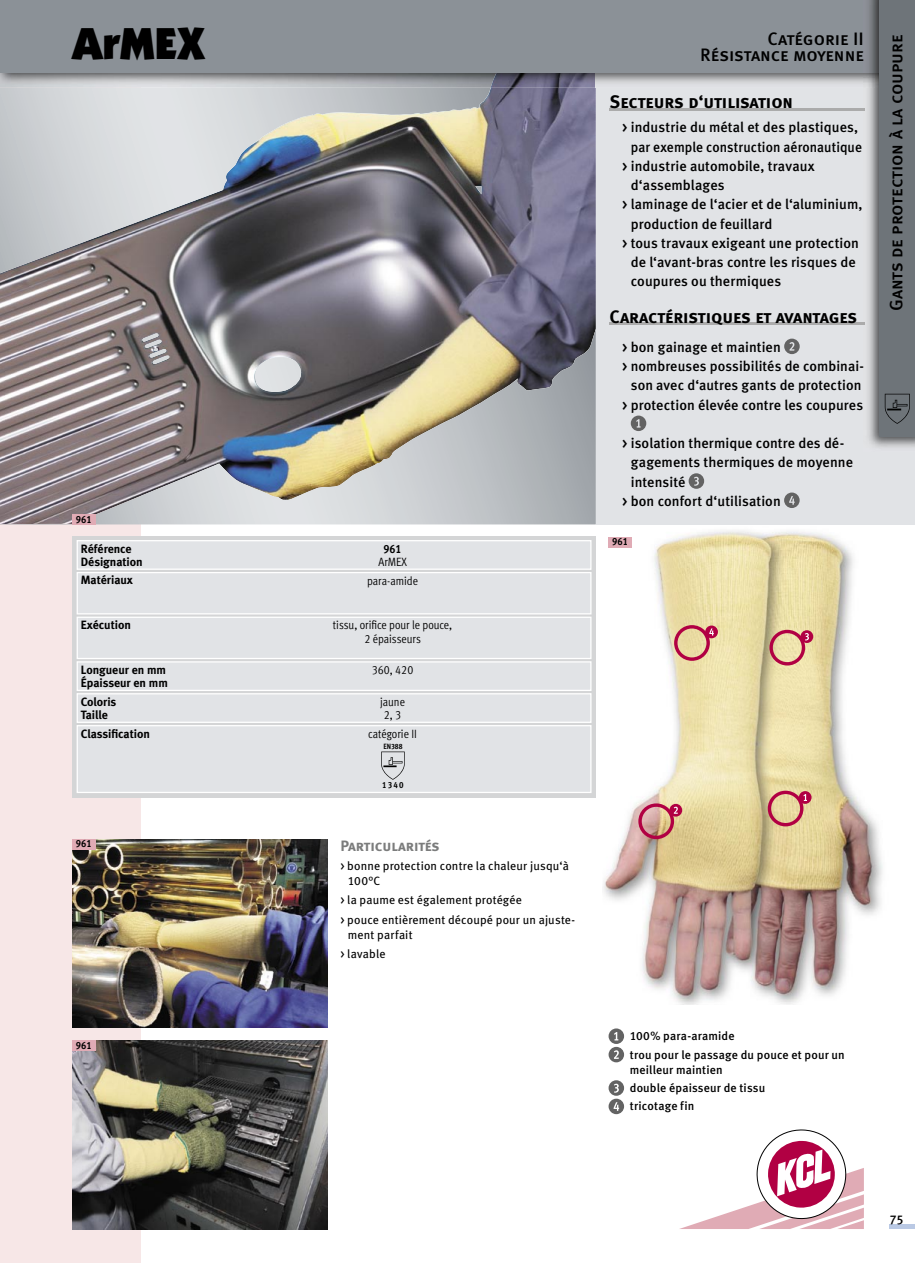
<style>
.page{position:relative;width:915px;height:1263px;background:#fff}
.page>*{position:absolute;margin:0;border:0;box-sizing:border-box;transform-origin:0 0}
.t1{font:900 45px "Itc Kabel";color:#000}
.t2{font:18px/15.8px "Meta Medium Caps";color:#000;text-align:right}
.t3{font:18px "Meta Bold Caps";letter-spacing:-.005em;color:#000}
.t4{font:18px "Meta Bold CELF Caps";letter-spacing:-.01em;color:#000}
.t5{font:15px "Meta Bold Caps";letter-spacing:-.005em;color:#7b7c7c}
.t6{font:500 14.25px "Meta";letter-spacing:.005em;color:#000}
.t7{font:500 14.25px "Meta";letter-spacing:.005em;color:#000;scale:.95 1}
.t8{font:12.75px "Meta Medium CELF";color:#000}
.t9{font:12px/19.2px "Meta";letter-spacing:.015em;color:#000}
.t10{font:500 12px/18.5px "Meta";letter-spacing:.015em;color:#000}
.t11{font:700 12px/13.2px "Meta";color:#000}
.t12{font:12px/13.2px "Meta Cond Normal LF";color:#000;text-align:center}
.t13{font:12px "Meta Book CELF";color:#000}
.t14{font:12px "Meta Cond Bold LF";color:#000}
.t15{font:10.5px "Meta Cond Bold LF";color:#000}
.t16{font:9px "Meta Cond Bold LF";color:#000}
.t17{font:7.65px "Meta Cond Bold LF";color:#000}
.s1{font-family:"Meta"}
.s2{font-family:"Meta Medium CELF";font-weight:400}
</style>
<div class="page">
<div style="left:0;top:0;width:140px;height:1263px;background:#f7e7e7"></div>
<svg style="left:679px;top:1129px;width:185px;height:100px"></svg>
<hr style="left:889px;top:1225px;width:25px;height:4px;background:#bac9e4">
<img style="left:72px;top:1040px;width:255px;height:189px">
<img style="left:72px;top:839px;width:255px;height:189px">
<img style="left:0;top:88px;width:595px;height:436px">
<img style="left:603px;top:530px;width:280px;height:475px">
<div style="left:595px;top:72px;width:319px;height:453px;background:#e1e3e6"></div>
<img style="left:0;top:72px;width:490px;height:16px">
<img style="left:490px;top:72px;width:6px;height:16px">
<div style="left:0;top:0;width:914px;height:72px;background:#8b9197"></div>
<div style="left:72px;top:536px;width:523px;height:261px;background:#d4d5d6"></div>
<svg style="left:798px;top:791px;width:13px;height:13px"></svg>
<svg style="left:767px;top:791px;width:39px;height:35px"></svg>
<svg style="left:800px;top:630px;width:13px;height:13px"></svg>
<svg style="left:769px;top:630px;width:39px;height:35px"></svg>
<svg style="left:669px;top:804px;width:13px;height:13px"></svg>
<svg style="left:638px;top:803px;width:39px;height:36px"></svg>
<svg style="left:705px;top:625px;width:12px;height:13px"></svg>
<svg style="left:674px;top:625px;width:39px;height:36px"></svg>
<div style="left:72px;top:514px;width:24px;height:11px;background:#e0abb5"></div>
<div style="left:72px;top:839px;width:24px;height:10px;background:#e0abb5"></div>
<div style="left:72px;top:1040px;width:24px;height:10px;background:#e0abb5"></div>
<div style="left:608px;top:537px;width:23px;height:10px;background:#e0abb5"></div>
<img style="left:863px;top:0;width:51px;height:448px">
<div style="left:878px;top:0;width:36px;height:437px;background:#6e7479"></div>
<svg style="left:884px;top:394px;width:25px;height:30px"></svg>
<hr style="left:609px;top:108px;width:255px;height:3px;background:#ababab">
<hr style="left:609px;top:322px;width:255px;height:2px;background:#ababab">
<svg style="left:784px;top:339px;width:15px;height:15px"></svg>
<svg style="left:630px;top:416px;width:16px;height:15px"></svg>
<svg style="left:688px;top:473px;width:16px;height:16px"></svg>
<svg style="left:784px;top:492px;width:15px;height:16px"></svg>
<svg style="left:608px;top:1028px;width:16px;height:16px"></svg>
<svg style="left:613px;top:1032px;width:5px;height:8px"></svg>
<div style="left:608px;top:1047px;width:16px;height:15px;background:#636363;border-radius:50%"></div>
<svg style="left:614px;top:1050px;width:4px;height:9px"></svg>
<svg style="left:608px;top:1080px;width:16px;height:16px"></svg>
<svg style="left:613px;top:1084px;width:5px;height:9px"></svg>
<div style="left:608px;top:1099px;width:16px;height:15px;background:#636363;border-radius:50%"></div>
<svg style="left:613px;top:1102px;width:6px;height:9px"></svg>
<svg style="left:77px;top:540px;width:514px;height:253px"></svg>
<h1 class="t1" style="left:72px;top:15px;width:134px">ArMEX</h1>
<p class="t2" style="left:700px;top:30px;width:165px">Catégorie II<br>Résistance moyenne</p>
<p class="t4" style="left:609px;top:91px;width:185px">Secteurs d‘utilisation</p>
<p class="t6" style="left:622px;top:119px;width:237px">&gt; industrie du métal et des plastiques,</p>
<p class="t7" style="left:630px;top:138px;width:245px">par exemple construction aéronautique</p>
<p class="t6" style="left:622px;top:158px;width:194px">&gt; industrie automobile, travaux</p>
<p class="t6" style="left:630px;top:177px;width:95px">d‘assemblages</p>
<p class="t6" style="left:622px;top:196px;width:242px">&gt; laminage de l‘acier et de l‘aluminium,</p>
<p class="t6" style="left:630px;top:215px;width:143px">production de feuillard</p>
<p class="t6" style="left:622px;top:235px;width:238px">&gt; tous travaux exigeant une protection</p>
<p class="t6" style="left:630px;top:254px;width:226px">de l‘avant-bras contre les risques de</p>
<p class="t6" style="left:630px;top:273px;width:152px">coupures ou thermiques</p>
<p class="t3" style="left:609px;top:306px;width:249px">Caractéristiques et avantages</p>
<p class="t15" style="left:76px;top:513px;width:17px">961</p>
<p class="t11" style="left:81px;top:542px;width:63px">Référence<br>Désignation</p>
<p class="t11" style="left:81px;top:573px;width:54px">Matériaux</p>
<p class="t11" style="left:81px;top:618px;width:52px">Exécution</p>
<p class="t11" style="left:81px;top:663px;width:88px">Longueur en mm<br>Épaisseur en mm</p>
<p class="t11" style="left:81px;top:695px;width:37px">Coloris<br>Taille</p>
<p class="t11" style="left:81px;top:727px;width:71px">Classification</p>
<p class="t15" style="left:76px;top:837px;width:17px">961</p>
<p class="t14" style="left:383px;top:541px;width:19px">961</p>
<p class="t12" style="left:367px;top:552px;width:52px;line-height:18.9px">ArMEX para-amide</p>
<p class="t12" style="left:333px;top:618px;width:121px">tissu, orifice pour le pouce,<br>2 épaisseurs</p>
<p class="t12" style="left:372px;top:663px;width:43px">360, 420</p>
<p class="t12" style="left:380px;top:695px;width:26px">jaune<br>2, 3</p>
<p class="t12" style="left:368px;top:727px;width:50px">catégorie II</p>
<p class="t17" style="left:383px;top:742px;width:21px">EN388</p>
<p class="t16" style="left:382px;top:779px;width:23px">1 3 4 0</p>
<p class="t5" style="left:340px;top:837px;width:101px">Particularités</p>
<p class="t9" style="left:340px;top:856px;width:230px">&gt; bonne protection contre la chaleur jusqu‘à</p>
<p class="t13" style="left:348px;top:874px;width:34px">100<span class="s1">°C</span></p>
<p class="t9" style="left:340px;top:890px;width:236px">&gt; la paume est également protégée<br>&gt; pouce entièrement découpé pour un ajuste-</p>
<p class="t9" style="left:340px;top:925px;width:74px;text-indent:7px">ment parfait &gt; lavable</p>
<p class="t6" style="left:622px;top:339px;width:160px">&gt; bon gainage et maintien</p>
<p class="t6" style="left:622px;top:358px;width:243px">&gt; nombreuses possibilités de combinai-</p>
<p class="t6" style="left:630px;top:377px;width:232px">son avec d‘autres gants de protection</p>
<p class="t6" style="left:622px;top:396px;width:242px">&gt; protection élevée contre les coupures</p>
<p class="t6" style="left:622px;top:435px;width:223px">&gt; isolation thermique contre des dé-</p>
<p class="t6" style="left:630px;top:454px;width:224px">gagements thermiques de moyenne</p>
<p class="t6" style="left:630px;top:473px;width:56px">intensité</p>
<p class="t6" style="left:622px;top:493px;width:160px">&gt; bon confort d‘utilisation</p>
<p class="t15" style="left:612px;top:536px;width:17px">961</p>
<p class="t2" style="left:887px;top:311px;width:278px;rotate:-90deg">Gants de protection à la coupure</p>
<p class="t15" style="left:76px;top:1039px;width:17px">961</p>
<p class="t10" style="left:629px;top:1027px;width:216px"><span class="s2">100</span>% para-aramide<br>trou pour le passage du pouce et pour un</p>
<p class="t10" style="left:629px;top:1060px;width:137px">meilleur maintien<br>double épaisseur de tissu tricotage fin</p>
<p class="t8" style="left:889px;top:1212px;width:16px">75</p>
</div>
